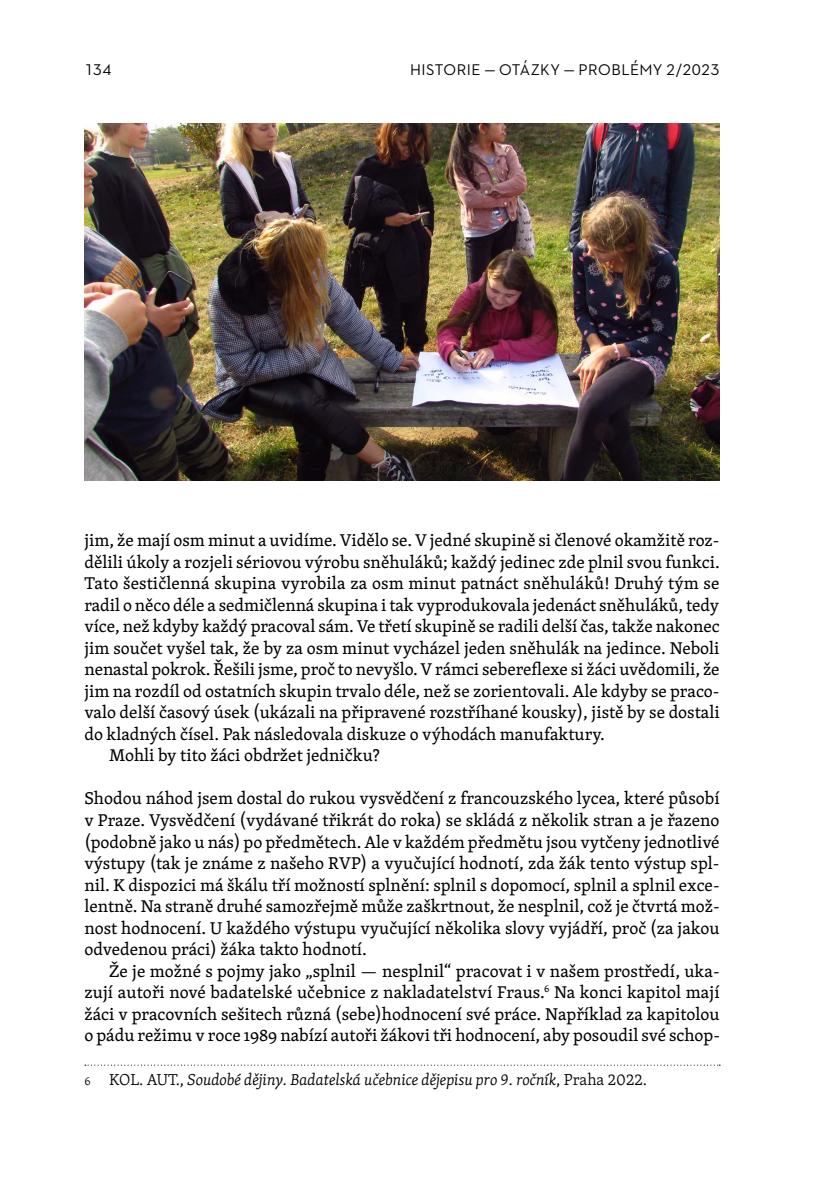
<style>
.page{position:relative;width:814px;height:1191px;background:#fff}
.page>*{position:absolute;margin:0;border:0;box-sizing:border-box;transform-origin:0 0}
.t1{font:17.5px/21.5px "Skolar PE";color:#000;text-align:justify}
.t2{font:italic 300 16.28px "Skolar PE";color:#000}
.t3{font:15.75px "Neutraface 2 Text";letter-spacing:.025em;color:#000}
.s1{font-style:normal;font-size:12.08px}
.s2{font-style:normal}
</style>
<div class="page">
<svg style="left:85px;top:1064px;width:635px;height:1px"></svg>
<img style="left:84px;top:123px;width:635px;height:357px">
<div style="left:27px;top:141px;width:30px;height:30px;border:5px solid #808080;border-radius:50%"></div>
<p class="t3" style="left:84px;top:60px;width:29px">134</p>
<p class="t3" style="left:410px;top:60px;width:311px">HISTORIE — OTÁZKY — PROBLÉMY 2/2023</p>
<p class="t1" style="left:84px;top:529px;width:636px">jim, že mají osm minut a uvidíme. Vidělo se. V jedné skupině si členové okamžitě roz-</p>
<p class="t1" style="left:84px;top:550px;width:637px">dělili úkoly a rozjeli sériovou výrobu sněhuláků; každý jedinec zde plnil svou funkci.</p>
<p class="t1" style="left:84px;top:572px;width:636px">Tato šestičlenná skupina vyrobila za osm minut patnáct sněhuláků! Druhý tým se</p>
<p class="t1" style="left:84px;top:593px;width:636px">radil o něco déle a sedmičlenná skupina i tak vyprodukovala jedenáct sněhuláků, tedy</p>
<p class="t1" style="left:84px;top:615px;width:636px">více, než kdyby každý pracoval sám. Ve třetí skupině se radili delší čas, takže nakonec</p>
<p class="t1" style="left:84px;top:636px;width:636px">jim součet vyšel tak, že by za osm minut vycházel jeden sněhulák na jedince. Neboli</p>
<p class="t1" style="left:84px;top:658px;width:636px">nenastal pokrok. Řešili jsme, proč to nevyšlo. V rámci sebereflexe si žáci uvědomili, že</p>
<p class="t1" style="left:84px;top:679px;width:636px">jim na rozdíl od ostatních skupin trvalo déle, než se zorientovali. Ale kdyby se praco-</p>
<p class="t1" style="left:84px;top:701px;width:637px">valo delší časový úsek (ukázali na připravené rozstříhané kousky), jistě by se dostali</p>
<p class="t1" style="left:84px;top:722px;width:522px">do kladných čísel. Pak následovala diskuze o výhodách manufaktury.</p>
<p class="t1" style="left:109px;top:744px;width:272px">Mohli by tito žáci obdržet jedničku?</p>
<p class="t1" style="left:84px;top:787px;width:637px">Shodou náhod jsem dostal do rukou vysvědčení z francouzského lycea, které působí v Praze. Vysvědčení (vydávané třikrát do roka) se skládá z několik stran a je řazeno (podobně jako u nás) po předmětech. Ale v každém předmětu jsou vytčeny jednotlivé výstupy (tak je známe z našeho RVP) a vyučující hodnotí, zda žák tento výstup spl&shy;nil. K dispozici má škálu tří možností splnění: splnil s dopomocí, splnil a splnil exce&shy;lentně. Na straně druhé samozřejmě může zaškrtnout, že nesplnil, což je čtvrtá mož&shy;nost hodnocení. U každého výstupu vyučující několika slovy vyjádří, proč (za jakou odvedenou práci) žáka takto hodnotí.</p>
<p class="t1" style="left:84px;top:959px;width:637px;text-indent:25px">Že je možné s pojmy jako „splnil — nesplnil“ pracovat i v našem prostředí, uka&shy;zují autoři nové badatelské učebnice z nakladatelství Fraus.<sup>6</sup> Na konci kapitol mají žáci v pracovních sešitech různá (sebe)hodnocení své práce. Například za kapitolou o pádu režimu v roce 1989 nabízí autoři žákovi tři hodnocení, aby posoudil své schop-</p>
<p class="t2" style="left:84px;top:1067px;width:564px"><span class="s1">6</span> <span class="s2">KOL. AUT.,</span> Soudobé dějiny. Badatelská učebnice dějepisu pro 9. ročník<span class="s2">, Praha 2022.</span></p>
</div>
